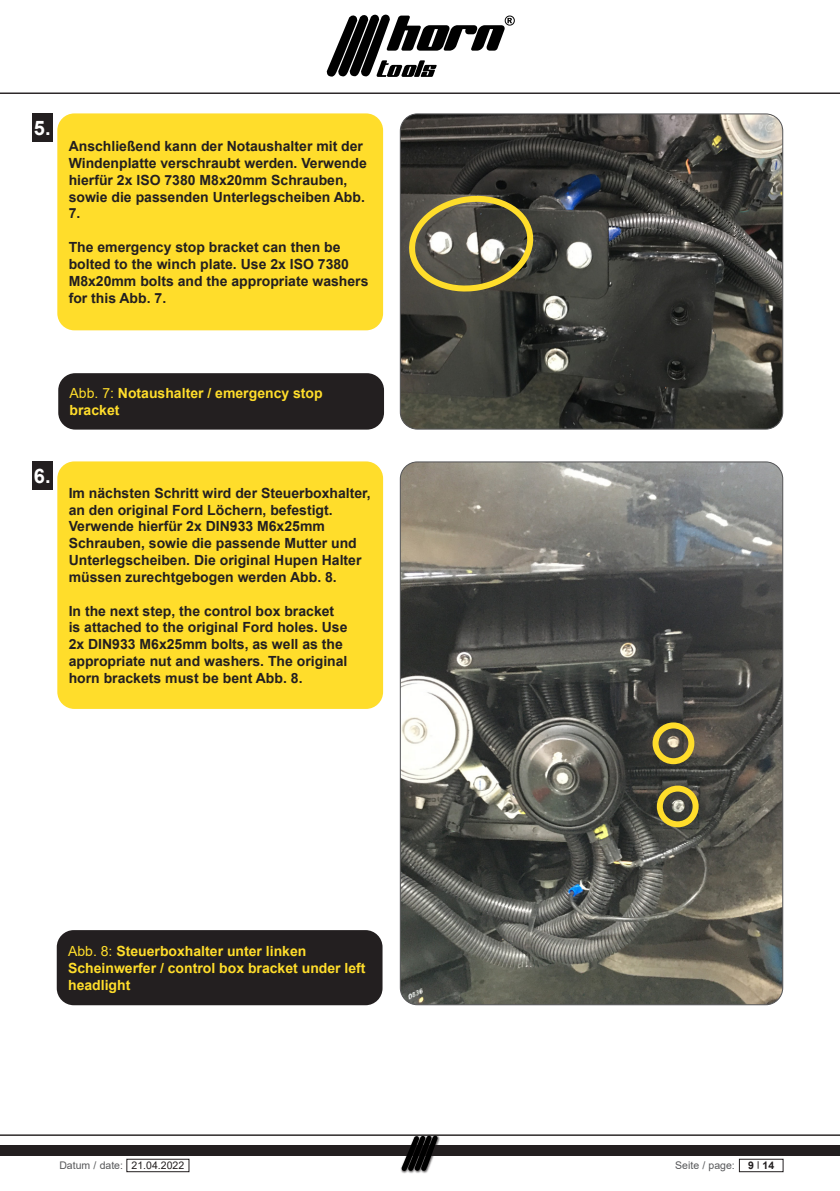
<style>
.page{position:relative;width:840px;height:1191px;background:#fff}
.page>*{position:absolute;margin:0;border:0;box-sizing:border-box;transform-origin:0 0}
.t1{font:700 20px "Arial";color:#fff}
.t2{font:700 14px/16.8px "Arial";color:#231f20}
.t3{font:700 14px/16.8px "Arial";color:#ffdd2b}
.t4{font:10.4px "Arial";color:#57585a}
.t5{font:700 10.4px "Arial";color:#231f20}
.s1{font-weight:400}
.s2{color:#231f20}
</style>
<div class="page">
<svg style="left:0;top:18px;width:839px;height:76px"></svg>
<svg style="left:326px;top:14px;width:188px;height:63px"></svg>
<svg style="left:0;top:1134px;width:839px;height:40px"></svg>
<div style="left:0;top:1146px;width:839px;height:10px;background:#231f20"></div>
<div style="left:400px;top:1135px;width:40px;height:38px;background:#231f20;opacity:.75"></div>
<svg style="left:401px;top:1135px;width:36px;height:36px"></svg>
<div style="left:739px;top:1159px;width:43px;height:12px;background:#fff"></div>
<div style="left:738px;top:1159px;width:44px;height:12px;border:1px solid #231f20"></div>
<div style="left:127px;top:1159px;width:62px;height:12px;background:#fff"></div>
<div style="left:127px;top:1159px;width:62px;height:12px;border:1px solid #231f20"></div>
<div style="left:58px;top:373px;width:326px;height:56px;background:#231f20;border-radius:17px"></div>
<img style="left:401px;top:114px;width:381px;height:315px">
<div style="left:399px;top:113px;width:383px;height:316px;border:1px solid #535355;border-radius:17px"></div>
<div style="left:32px;top:113px;width:21px;height:29px;background:#231f20"></div>
<div style="left:57px;top:113px;width:326px;height:217px;background:#ffdd2b;border-radius:17px"></div>
<svg style="left:408px;top:194px;width:125px;height:100px;background:#736d4c"></svg>
<div style="left:32px;top:461px;width:21px;height:29px;background:#231f20"></div>
<div style="left:57px;top:461px;width:326px;height:248px;background:#ffdd2b;border-radius:17px"></div>
<img style="left:401px;top:462px;width:381px;height:542px">
<div style="left:652px;top:722px;width:42px;height:42px;border:6px solid #ffdd2b;border-radius:50%"></div>
<div style="left:656px;top:785px;width:42px;height:42px;border:6px solid #ffdd2b;border-radius:50%"></div>
<div style="left:57px;top:930px;width:325px;height:75px;background:#231f20;border-radius:17px"></div>
<p class="t1" style="left:34px;top:114px;width:18px">5.</p>
<p class="t2" style="left:69px;top:138px;width:299px">Anschließend kann der Notaushalter mit der Windenplatte verschraubt werden. Verwende hierfür 2x ISO 7380 M8x20mm Schrauben, sowie die passenden Unterlegscheiben Abb.<br>7.</p>
<p class="t2" style="left:69px;top:239px;width:301px">The emergency stop bracket can then be bolted to the winch plate. Use 2x ISO 7380<br>M8x20mm bolts and the appropriate washers for this Abb. 7.</p>
<p class="t3" style="left:70px;top:385px;width:254px"><span class="s1">Abb. 7:</span> Notaushalter / emergency stop bracket</p>
<p class="t1" style="left:34px;top:462px;width:18px">6.</p>
<p class="t2" style="left:69px;top:484px;width:303px">Im nächsten Schritt wird der Steuerboxhalter, an den original Ford Löchern, befestigt.<br>Verwende hierfür 2x DIN933 M6x25mm Schrauben, sowie die passende Mutter und Unterlegscheiben. Die original Hupen Halter müssen zurechtgebogen werden Abb. 8.</p>
<p class="t2" style="left:69px;top:602px;width:280px">In the next step, the control box bracket is attached to the original Ford holes. Use 2x DIN933 M6x25mm bolts, as well as the appropriate nut and washers. The original horn brackets must be bent Abb. 8.</p>
<p class="t3" style="left:68px;top:942px;width:299px"><span class="s1">Abb. 8:</span> Steuerboxhalter unter linken<br>Scheinwerfer / control box bracket under left headlight</p>
<p class="t4" style="left:59px;top:1158px;width:126px">Datum / date: <span class="s2">21.04.2022</span></p>
<p class="t4" style="left:674px;top:1158px;width:61px">Seite / page:</p>
<p class="t5" style="left:747px;top:1158px;width:28px">9 <sup>|</sup> 14</p>
</div>
